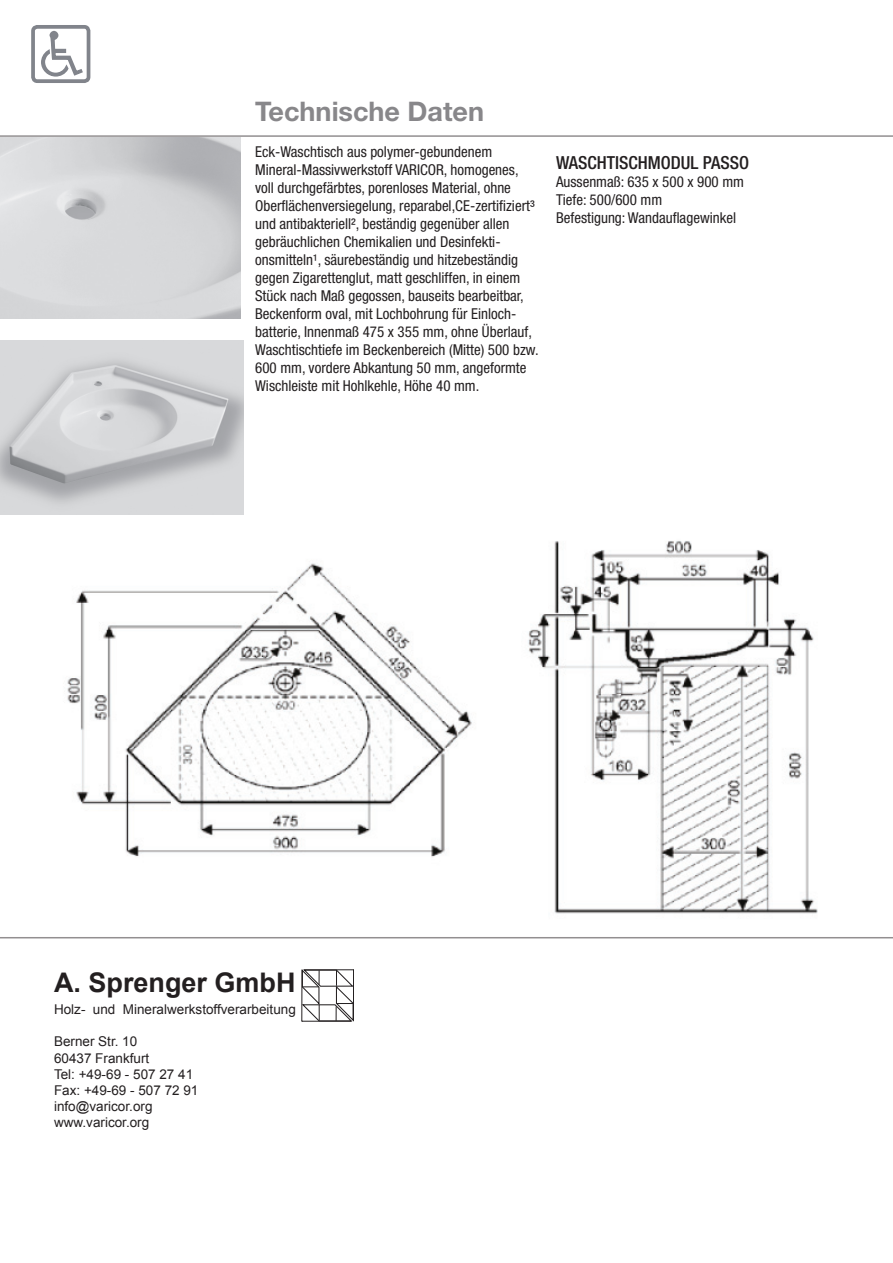
<style>
.page{position:relative;width:893px;height:1263px;background:#fff}
.page>*{position:absolute;margin:0;border:0;box-sizing:border-box;transform-origin:0 0}
.t1{font:700 27px "Helvetica Neue LT Std";color:#88878a}
.t2{font:700 27px "Arial";color:#231f20}
.t3{font:500 condensed 18px "Helvetica Neue LT Std";color:#231f20}
.t4{font:condensed 15px/18px "Helvetica Neue LT Std";color:#231f20}
.t5{font:13.5px/16.2px "Arial";color:#231f20}
</style>
<div class="page">
<svg style="left:41px;top:30px;width:42px;height:47px"></svg>
<div style="left:31px;top:25px;width:59px;height:58px;border:4px solid #81848b;border-radius:4px"></div>
<svg style="left:303px;top:969px;width:50px;height:52px"></svg>
<hr style="left:304px;top:969px;width:50px;height:1px;background:#231f20">
<hr style="left:302px;top:1021px;width:49px;height:1px;background:#231f20">
<hr style="left:302px;top:969px;width:1px;height:52px;background:#231f20">
<hr style="left:353px;top:970px;width:1px;height:51px;background:#231f20">
<hr style="left:0;top:135px;width:893px;height:2px;background:#928f90">
<hr style="left:0;top:937px;width:893px;height:1px;background:#928f90">
<img style="left:0;top:340px;width:244px;height:174px">
<img style="left:67px;top:541px;width:751px;height:373px">
<h1 class="t1" style="left:255px;top:95px;width:231px">Technische Daten</h1>
<p class="t4" style="left:255px;top:143px;width:285px">Eck-Waschtisch aus polymer-gebundenem Mineral-Massivwerkstoff VARICOR, homogenes, voll durchgefärbtes, porenloses Material, ohne Oberflächenversiegelung, reparabel,CE-zertifiziert³ und antibakteriell², beständig gegenüber allen gebräuchlichen Chemikalien und Desinfekti&shy;onsmitteln¹, säurebeständig und hitzebeständig gegen Zigarettenglut, matt geschliffen, in einem Stück nach Maß gegossen, bauseits bearbeitbar, Beckenform oval, mit Lochbohrung für Einloch&shy;batterie, Innenmaß 475 x 355 mm, ohne Überlauf, Waschtischtiefe im Beckenbereich (Mitte) 500 bzw.<br>600 mm, vordere Abkantung 50 mm, angeformte Wischleiste mit Hohlkehle, Höhe 40 mm.</p>
<p class="t3" style="left:556px;top:152px;width:195px">WASCHTISCHMODUL PASSO</p>
<p class="t4" style="left:556px;top:172px;width:189px">Aussenmaß: 635 x 500 x 900 mm<br>Tiefe: 500/600 mm<br>Befestigung: Wandauflagewinkel</p>
<h1 class="t2" style="left:54px;top:965px;width:243px">A. Sprenger GmbH</h1>
<p class="t5" style="left:54px;top:1001px;width:243px">Holz- und Mineralwerkstoffverarbeitung</p>
<p class="t5" style="left:54px;top:1034px;width:146px">Berner Str. 10<br>60437 Frankfurt<br>Tel: +49-69 - 507 27 41<br>Fax: +49-69 - 507 72 91 info@varicor.org www.varicor.org</p>
</div>
